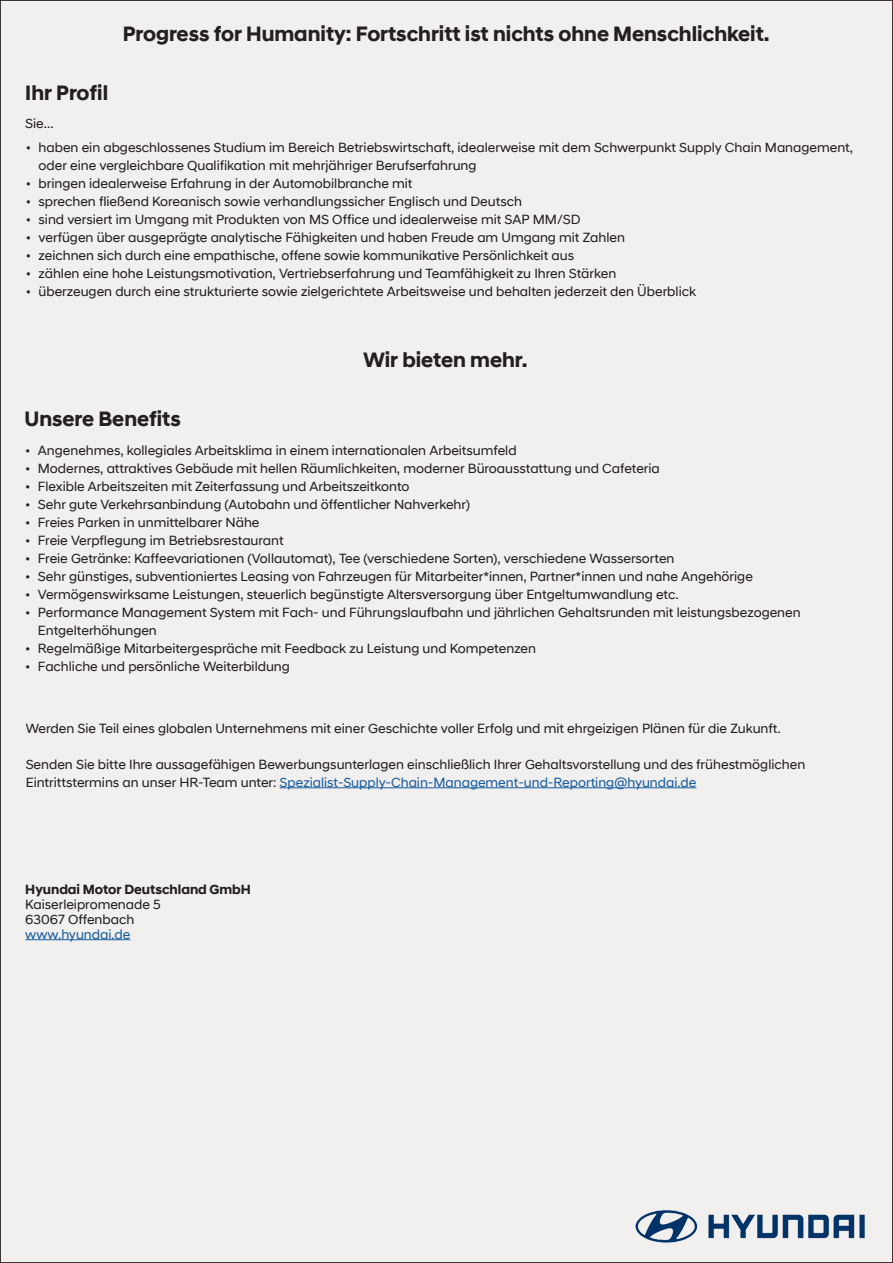
<style>
.page{position:relative;width:893px;height:1263px;background:#f2efef}
.page>*{position:absolute;margin:0;border:0;box-sizing:border-box;transform-origin:0 0}
.H2_linksbündig{font:700 21px "Hyundai Sans Head Office";color:#231f20}
.Text_linksbündig{font:13.5px/18px "Hyundai Sans Head Office";color:#231f20}
.t1{font:700 13.5px "Hyundai Sans Head Office";color:#231f20}
.t2{font:13.5px "Hyundai Sans Head Office";color:#175d9e}
.s1{color:#175d9e}
</style>
<div class="page">
<hr style="left:25px;top:939px;width:105px;height:1px;background:#175d9e">
<hr style="left:280px;top:787px;width:416px;height:1px;background:#175d9e">
<img style="left:635px;top:1210px;width:230px;height:33px">
<p class="H2_linksbündig" style="left:25px;top:80px;width:84px">Ihr Profil</p>
<h2 class="H2_linksbündig" style="left:123px;top:22px;width:648px">Progress for Humanity: Fortschritt ist nichts ohne Menschlichkeit.</h2>
<p class="Text_linksbündig" style="left:25px;top:115px;width:30px">Sie...</p>
<p class="Text_linksbündig" style="left:39px;top:139px;width:816px;text-indent:-13px">• haben ein abgeschlossenes Studium im Bereich Betriebswirtschaft, idealerweise mit dem Schwerpunkt Supply Chain Management, oder eine vergleichbare Qualifikation mit mehrjähriger Berufserfahrung</p>
<p class="Text_linksbündig" style="left:26px;top:175px;width:388px">• bringen idealerweise Erfahrung in der Automobilbranche mit</p>
<p class="Text_linksbündig" style="left:26px;top:193px;width:498px">• sprechen fließend Koreanisch sowie verhandlungssicher Englisch und Deutsch</p>
<p class="Text_linksbündig" style="left:26px;top:211px;width:556px">• sind versiert im Umgang mit Produkten von MS Office und idealerweise mit SAP MM/SD</p>
<p class="Text_linksbündig" style="left:26px;top:229px;width:601px">• verfügen über ausgeprägte analytische Fähigkeiten und haben Freude am Umgang mit Zahlen</p>
<p class="Text_linksbündig" style="left:26px;top:247px;width:550px">• zeichnen sich durch eine empathische, offene sowie kommunikative Persönlichkeit aus</p>
<p class="Text_linksbündig" style="left:26px;top:265px;width:592px">• zählen eine hohe Leistungsmotivation, Vertriebserfahrung und Teamfähigkeit zu Ihren Stärken</p>
<p class="Text_linksbündig" style="left:26px;top:283px;width:672px">• überzeugen durch eine strukturierte sowie zielgerichtete Arbeitsweise und behalten jederzeit den Überblick</p>
<p class="H2_linksbündig" style="left:25px;top:406px;width:158px">Unsere Benefits</p>
<h2 class="H2_linksbündig" style="left:363px;top:347px;width:166px">Wir bieten mehr.</h2>
<p class="Text_linksbündig" style="left:25px;top:441px;width:493px">• Angenehmes, kollegiales Arbeitsklima in einem internationalen Arbeitsumfeld</p>
<p class="Text_linksbündig" style="left:25px;top:459px;width:636px">• Modernes, attraktives Gebäude mit hellen Räumlichkeiten, moderner Büroausstattung und Cafeteria</p>
<p class="Text_linksbündig" style="left:25px;top:477px;width:386px">• Flexible Arbeitszeiten mit Zeiterfassung und Arbeitszeitkonto</p>
<p class="Text_linksbündig" style="left:25px;top:495px;width:446px">• Sehr gute Verkehrsanbindung (Autobahn und öffentlicher Nahverkehr)</p>
<p class="Text_linksbündig" style="left:25px;top:513px;width:236px">• Freies Parken in unmittelbarer Nähe</p>
<p class="Text_linksbündig" style="left:25px;top:531px;width:260px">• Freie Verpflegung im Betriebsrestaurant</p>
<p class="Text_linksbündig" style="left:25px;top:549px;width:651px">• Freie Getränke: Kaffeevariationen (Vollautomat), Tee (verschiedene Sorten), verschiedene Wassersorten</p>
<p class="Text_linksbündig" style="left:25px;top:567px;width:729px">• Sehr günstiges, subventioniertes Leasing von Fahrzeugen für Mitarbeiter*innen, Partner*innen und nahe Angehörige</p>
<p class="Text_linksbündig" style="left:25px;top:585px;width:655px">• Vermögenswirksame Leistungen, steuerlich begünstigte Altersversorgung über Entgeltumwandlung etc.</p>
<p class="Text_linksbündig" style="left:38px;top:603px;width:764px;text-indent:-13px">• Performance Management System mit Fach- und Führungslaufbahn und jährlichen Gehaltsrunden mit leistungsbezogenen<br>Entgelterhöhungen</p>
<p class="Text_linksbündig" style="left:25px;top:639px;width:512px">• Regelmäßige Mitarbeitergespräche mit Feedback zu Leistung und Kompetenzen</p>
<p class="Text_linksbündig" style="left:25px;top:657px;width:266px">• Fachliche und persönliche Weiterbildung</p>
<p class="Text_linksbündig" style="left:26px;top:719px;width:756px">Werden Sie Teil eines globalen Unternehmens mit einer Geschichte voller Erfolg und mit ehrgeizigen Plänen für die Zukunft.</p>
<p class="Text_linksbündig" style="left:26px;top:755px;width:781px">Senden Sie bitte Ihre aussagefähigen Bewerbungsunterlagen einschließlich Ihrer Gehaltsvorstellung und des frühestmöglichen<br>Eintrittstermins an unser HR-Team unter: <span class="s1">Spezialist-Supply-Chain-Management-und-Reporting@hyundai.de</span></p>
<p class="t1" style="left:25px;top:881px;width:227px">Hyundai Motor Deutschland GmbH</p>
<p class="Text_linksbündig" style="left:25px;top:895px;width:137px">Kaiserleipromenade 5</p>
<p class="Text_linksbündig" style="left:25px;top:910px;width:110px">63067 Offenbach</p>
<p class="t2" style="left:25px;top:926px;width:107px">www.hyundai.de</p>
</div>
